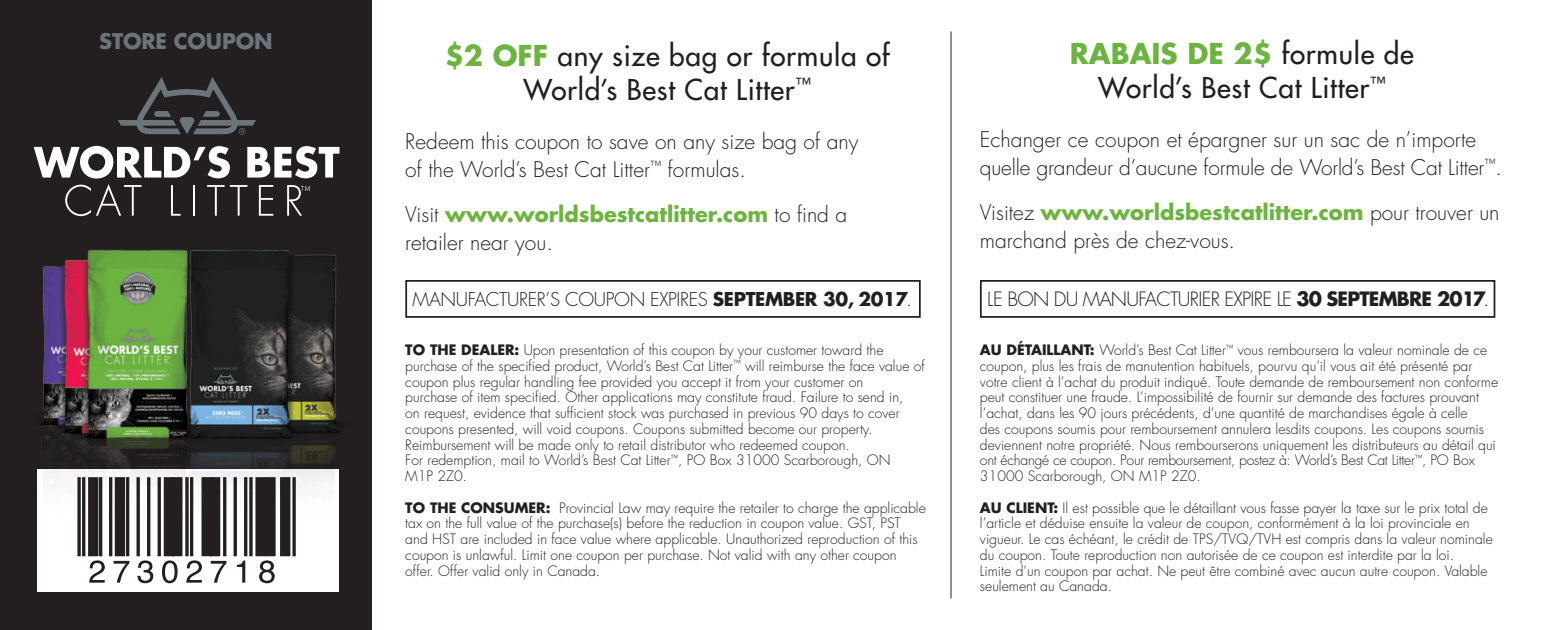
<style>
.page{position:relative;width:1544px;height:630px;background:#fff}
.page>*{position:absolute;margin:0;border:0;box-sizing:border-box;transform-origin:0 0}
.t1{font:28px/33.6px "Futura";letter-spacing:.025em;color:#231f20;text-align:center}
.t2{font:300 21px/28px "Futura";color:#231f20}
.t3{font:700 21px "Futura";letter-spacing:-.01em;color:#6a747b}
.t4{font:300 19.25px "Futura";letter-spacing:-.04em;color:#231f20}
.t5{font:300 18.55px "Futura";letter-spacing:-.02em;color:#231f20}
.t6{font:300 14px/15.8px "Futura";color:#231f20}
.s1{font-weight:700;color:#6cb43f}
.s2{font-weight:700}
</style>
<div class="page">
<div style="left:0;top:0;width:372px;height:630px;background:#231f20"></div>
<svg style="left:405px;top:279px;width:1091px;height:40px"></svg>
<hr style="left:950px;top:32px;width:1px;height:566px;background:#231f20">
<div style="left:37px;top:469px;width:301px;height:123px;background:#fff"></div>
<img style="left:40px;top:249px;width:300px;height:298px">
<svg style="left:34px;top:146px;width:305px;height:70px"></svg>
<svg style="left:118px;top:77px;width:138px;height:58px"></svg>
<svg style="left:77px;top:477px;width:4px;height:79px"></svg>
<hr style="left:82px;top:477px;width:3px;height:79px;background:#231f20">
<div style="left:88px;top:477px;width:10px;height:79px;background:#231f20"></div>
<hr style="left:99px;top:477px;width:3px;height:79px;background:#231f20">
<hr style="left:109px;top:477px;width:3px;height:79px;background:#231f20">
<div style="left:115px;top:477px;width:10px;height:79px;background:#231f20"></div>
<hr style="left:126px;top:477px;width:3px;height:79px;background:#231f20">
<svg style="left:136px;top:477px;width:4px;height:79px"></svg>
<hr style="left:147px;top:477px;width:3px;height:79px;background:#231f20">
<hr style="left:158px;top:477px;width:3px;height:79px;background:#231f20">
<div style="left:164px;top:477px;width:10px;height:79px;background:#231f20"></div>
<div style="left:172px;top:477px;width:10px;height:79px;background:#231f20"></div>
<svg style="left:185px;top:477px;width:4px;height:79px"></svg>
<hr style="left:190px;top:477px;width:3px;height:79px;background:#231f20">
<div style="left:201px;top:477px;width:11px;height:79px;background:#231f20"></div>
<div style="left:210px;top:477px;width:10px;height:79px;background:#231f20"></div>
<hr style="left:223px;top:477px;width:3px;height:79px;background:#231f20">
<svg style="left:233px;top:477px;width:4px;height:79px"></svg>
<hr style="left:244px;top:477px;width:3px;height:79px;background:#231f20">
<svg style="left:249px;top:477px;width:4px;height:79px"></svg>
<div style="left:255px;top:477px;width:11px;height:79px;background:#231f20"></div>
<div style="left:265px;top:477px;width:11px;height:79px;background:#231f20"></div>
<div style="left:280px;top:477px;width:10px;height:79px;background:#231f20"></div>
<svg style="left:292px;top:477px;width:4px;height:79px"></svg>
<svg style="left:89px;top:560px;width:16px;height:23px"></svg>
<svg style="left:114px;top:561px;width:15px;height:22px"></svg>
<svg style="left:137px;top:560px;width:16px;height:23px"></svg>
<svg style="left:162px;top:561px;width:16px;height:22px"></svg>
<svg style="left:186px;top:560px;width:16px;height:23px"></svg>
<svg style="left:211px;top:561px;width:15px;height:22px"></svg>
<svg style="left:237px;top:561px;width:8px;height:22px"></svg>
<svg style="left:259px;top:560px;width:16px;height:23px"></svg>
<p class="t3" style="left:99px;top:27px;width:175px">STORE COUPON</p>
<p class="t1" style="left:445px;top:39px;width:446px"><span class="s1">$2 OFF</span> any size bag or formula of<br>World’s Best Cat Litter<sup>™</sup></p>
<p class="t2" style="left:405px;top:128px;width:454px">Redeem this coupon to save on any size bag of any of the World’s Best Cat Litter<sup>™</sup> formulas.</p>
<p class="t2" style="left:405px;top:201px;width:443px">Visit <span class="s1">www.worldsbestcatlitter.com</span> to fnd a retailer near you.</p>
<p class="t5" style="left:412px;top:288px;width:501px">MANUFACTURER’S COUPON EXPIRES <span class="s2">SEPTEMBER 30, 2017</span>.</p>
<p class="t6" style="left:405px;top:343px;width:521px"><span class="s2">TO THE DEALER:</span> Upon presentation of this coupon by your customer toward the purchase of the specifed product, World’s Best Cat Litter<sup>™</sup> will reimburse the face value of coupon plus regular handling fee provided you accept it from your customer on<br>purchase of item specifed. Other applications may constitute fraud. Failure to send in,<br>on request, evidence that suffcient stock was purchased in previous 90 days to cover coupons presented, will void coupons. Coupons submitted become our property.<br>Reimbursement will be made only to retail distributor who redeemed coupon.<br>For redemption, mail to World’s Best Cat Litter<sup>™</sup>, PO Box 31000 Scarborough, ON<br>M1P 2Z0.</p>
<p class="t6" style="left:405px;top:500px;width:522px"><span class="s2">TO THE CONSUMER:</span> Provincial Law may require the retailer to charge the applicable tax on the full value of the purchase(s) before the reduction in coupon value. GST, PST and HST are included in face value where applicable. Unauthorized reproduction of this coupon is unlawful. Limit one coupon per purchase. Not valid with any other coupon offer. Offer valid only in Canada.</p>
<p class="t1" style="left:1069px;top:37px;width:345px"><span class="s1">RABAIS DE 2$</span> formule de<br>World’s Best Cat Litter<sup>™</sup></p>
<p class="t2" style="left:980px;top:126px;width:523px">Echanger ce coupon et épargner sur un sac de n’importe quelle grandeur d’aucune formule de World’s Best Cat Litter<sup>™</sup>.</p>
<p class="t2" style="left:980px;top:199px;width:521px">Visitez <span class="s1">www.worldsbestcatlitter.com</span> pour trouver un marchand près de chez-vous.</p>
<p class="t4" style="left:987px;top:287px;width:504px">LE BON DU MANUFACTURIER EXPIRE LE <span class="s2">30 SEPTEMBRE 2017</span>.</p>
<p class="t6" style="left:980px;top:343px;width:520px"><span class="s2">AU DÉTAILLANT:</span> World’s Best Cat Litter<sup>™</sup> vous remboursera la valeur nominale de ce coupon, plus les frais de manutention habituels, pourvu qu’il vous ait été présenté par votre client à l’achat du produit indiqué. Toute demande de remboursement non conforme peut constituer une fraude. L’impossibilité de fournir sur demande des factures prouvant l’achat, dans les 90 jours précédents, d’une quantité de marchandises égale à celle<br>des coupons soumis pour remboursement annulera lesdits coupons. Les coupons soumis deviennent notre propriété. Nous rembourserons uniquement les distributeurs au détail qui ont échangé ce coupon. Pour remboursement, postez à: World’s Best Cat Litter<sup>™</sup>, PO Box 31000 Scarborough, ON M1P 2Z0.</p>
<p class="t6" style="left:980px;top:500px;width:514px"><span class="s2">AU CLIENT:</span> Il est possible que le détaillant vous fasse payer la taxe sur le prix total de l’article et déduise ensuite la valeur de coupon, conformément à la loi provinciale en vigueur. Le cas échéant, le crédit de TPS/TVQ/TVH est compris dans la valeur nominale du coupon. Toute reproduction non autorisée de ce coupon est interdite par la loi.<br>Limite d’un coupon par achat. Ne peut être combiné avec aucun autre coupon. Valable seulement au Canada.</p>
</div>
